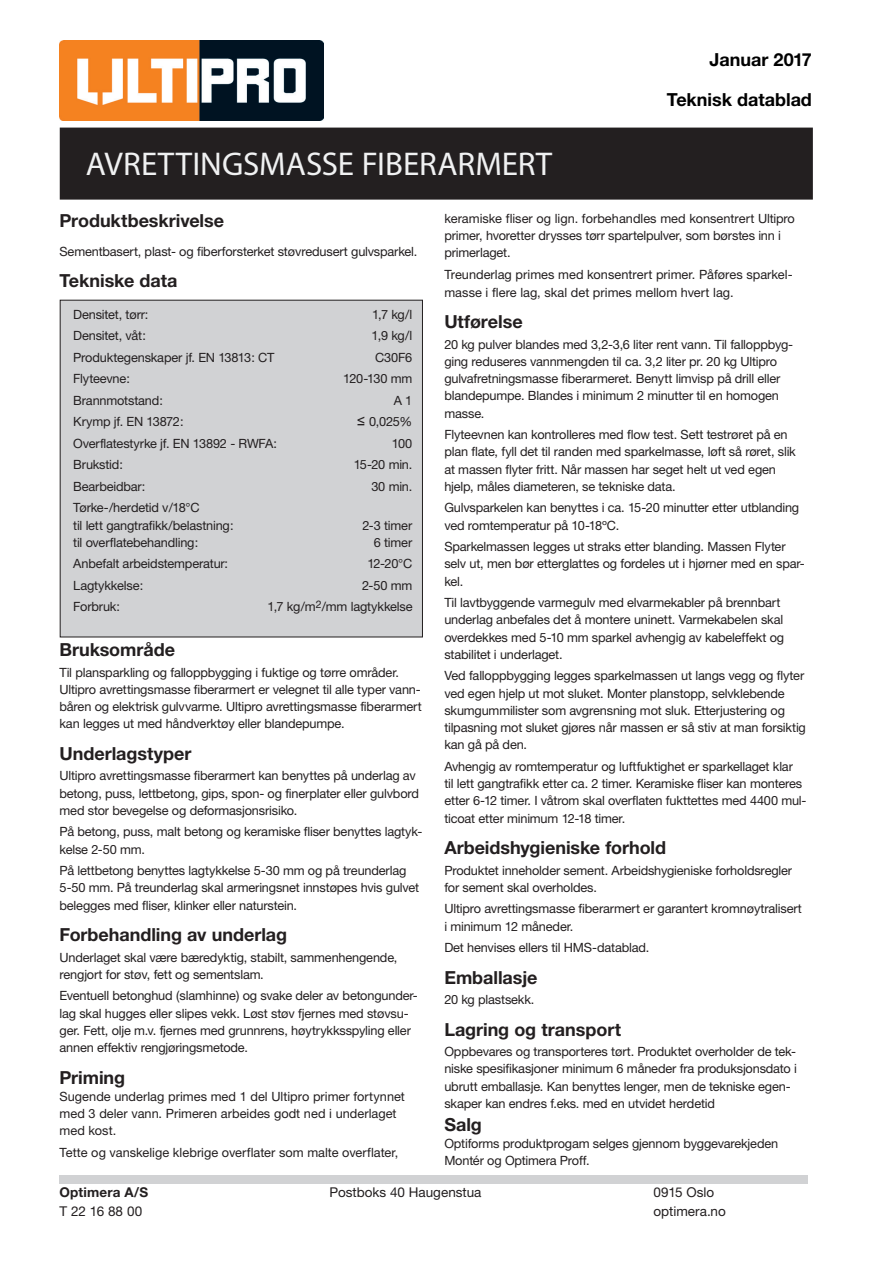
<style>
.page{position:relative;width:893px;height:1263px;background:#fff}
.page>*{position:absolute;margin:0;border:0;box-sizing:border-box;transform-origin:0 0}
.BRØD_OVERSKRIFT{font:33px "Myriad Pro";color:#f0f1f2}
.BRØD_OVERSKRIFT-2{font:700 18px "Helvetica Neue";letter-spacing:-.005em;color:#231f20}
.BRØD_OVERSKRIFT-3{font:700 18px "Helvetica Neue";letter-spacing:-.005em;color:#000}
.BRØD{font:700 18px "Helvetica Neue";color:#231f20}
.BRØD_OVERSKRIFT-4{font:13.5px "Helvetica Neue";color:#231f20}
.BRØD_OVERSKRIFT-5{font:700 13.5px "Helvetica Neue";letter-spacing:.01em;color:#231f20}
.BRØD-2{font:12.75px/17.2px "Helvetica Neue";letter-spacing:-.015em;color:#231f20}
.BRØD_OVERSKRIFT-6{font:12.75px "Helvetica Neue";letter-spacing:-.01em;color:#231f20}
.s1{font-family:"Arial";font-size:14.25px}
</style>
<div class="page">
<div style="left:60px;top:300px;width:362px;height:337px;background:#d1d2d4"></div>
<div style="left:60px;top:300px;width:363px;height:337px;border:1px solid #231f20"></div>
<div style="left:61px;top:128px;width:751px;height:71px;background:#231f20"></div>
<div style="left:60px;top:128px;width:753px;height:72px;border:2px solid #231f20"></div>
<div style="left:60px;top:1175px;width:748px;height:8px;background:#d1d2d4"></div>
<img style="left:60px;top:40px;width:263px;height:80px">
<p class="BRØD_OVERSKRIFT" style="left:86px;top:143px;width:468px">AVRETTINGSMASSE FIBERARMERT</p>
<p class="BRØD_OVERSKRIFT-3" style="left:710px;top:48px;width:104px">Januar 2017</p>
<p class="BRØD_OVERSKRIFT-3" style="left:667px;top:88px;width:146px">Teknisk datablad</p>
<p class="BRØD_OVERSKRIFT-2" style="left:60px;top:209px;width:166px">Produktbeskrivelse</p>
<p class="BRØD_OVERSKRIFT-6" style="left:60px;top:243px;width:359px">Sementbasert, plast- og fiberforsterket støvredusert gulvsparkel.</p>
<p class="BRØD_OVERSKRIFT-2" style="left:60px;top:270px;width:120px">Tekniske data</p>
<p class="BRØD-2" style="left:73px;top:305px;width:77px">Densitet, tørr:</p>
<p class="BRØD-2" style="left:372px;top:305px;width:42px">1,7 kg/l</p>
<p class="BRØD-2" style="left:73px;top:327px;width:74px">Densitet, våt:</p>
<p class="BRØD-2" style="left:372px;top:327px;width:42px">1,9 kg/l</p>
<p class="BRØD-2" style="left:73px;top:348px;width:203px">Produktegenskaper jf. EN 13813: CT</p>
<p class="BRØD-2" style="left:375px;top:348px;width:39px">C30F6</p>
<p class="BRØD-2" style="left:73px;top:370px;width:58px">Flyteevne:</p>
<p class="BRØD-2" style="left:343px;top:370px;width:71px">120-130 mm</p>
<p class="BRØD-2" style="left:73px;top:391px;width:91px">Brannmotstand:</p>
<p class="BRØD-2" style="left:394px;top:391px;width:20px">A 1</p>
<p class="BRØD-2" style="left:73px;top:413px;width:112px">Krymp jf. EN 13872:</p>
<p class="BRØD-2" style="left:357px;top:413px;width:57px"><span class="s1">≤</span> 0,025%</p>
<p class="BRØD-2" style="left:73px;top:435px;width:205px">Overflatestyrke jf. EN 13892 - RWFA:</p>
<p class="BRØD-2" style="left:392px;top:435px;width:22px">100</p>
<p class="BRØD-2" style="left:73px;top:456px;width:51px">Brukstid:</p>
<p class="BRØD-2" style="left:354px;top:456px;width:60px">15-20 min.</p>
<p class="BRØD-2" style="left:73px;top:478px;width:73px">Bearbeidbar:</p>
<p class="BRØD-2" style="left:371px;top:478px;width:42px">30 min.</p>
<p class="BRØD-2" style="left:73px;top:499px;width:162px">Tørke-/herdetid v/18°C<br>til lett gangtrafikk/belastning:</p>
<p class="BRØD-2" style="left:362px;top:516px;width:51px">2-3 timer</p>
<p class="BRØD-2" style="left:73px;top:534px;width:127px">til overflatebehandling:</p>
<p class="BRØD-2" style="left:374px;top:534px;width:40px">6 timer</p>
<p class="BRØD-2" style="left:73px;top:555px;width:156px">Anbefalt arbeidstemperatur:</p>
<p class="BRØD-2" style="left:367px;top:555px;width:46px">12-20°C</p>
<p class="BRØD-2" style="left:73px;top:577px;width:71px">Lagtykkelse:</p>
<p class="BRØD-2" style="left:362px;top:577px;width:52px">2-50 mm</p>
<p class="BRØD-2" style="left:73px;top:598px;width:48px">Forbruk:</p>
<p class="BRØD-2" style="left:268px;top:598px;width:146px">1,7 kg/m<sup>2</sup>/mm lagtykkelse</p>
<p class="BRØD_OVERSKRIFT-2" style="left:60px;top:639px;width:117px">Bruksområde</p>
<p class="BRØD-2" style="left:60px;top:663px;width:364px">Til plansparkling og falloppbygging i fuktige og tørre områder.<br>Ultipro avrettingsmasse fiberarmert er velegnet til alle typer vann&shy;båren og elektrisk gulvvarme. Ultipro avrettingsmasse fiberarmert kan legges ut med håndverktøy eller blandepumpe.</p>
<p class="BRØD_OVERSKRIFT-2" style="left:60px;top:742px;width:133px">Underlagstyper</p>
<p class="BRØD-2" style="left:60px;top:767px;width:361px">Ultipro avrettingsmasse fiberarmert kan benyttes på underlag av betong, puss, lettbetong, gips, spon- og finerplater eller gulvbord med stor bevegelse og deformasjonsrisiko.</p>
<p class="BRØD-2" style="left:60px;top:823px;width:364px">På betong, puss, malt betong og keramiske fliser benyttes lagtyk&shy;kelse 2-50 mm.</p>
<p class="BRØD-2" style="left:60px;top:862px;width:361px">På lettbetong benyttes lagtykkelse 5-30 mm og på treunderlag<br>5-50 mm. På treunderlag skal armeringsnet innstøpes hvis gulvet belegges med fliser, klinker eller naturstein.</p>
<p class="BRØD_OVERSKRIFT-2" style="left:60px;top:923px;width:229px">Forbehandling av underlag</p>
<p class="BRØD-2" style="left:60px;top:948px;width:339px">Underlaget skal være bæredyktig, stabilt, sammenhengende, rengjort for støv, fett og sementslam.</p>
<p class="BRØD-2" style="left:60px;top:987px;width:360px">Eventuell betonghud (slamhinne) og svake deler av betongunder&shy;lag skal hugges eller slipes vekk. Løst støv fjernes med støvsu&shy;ger. Fett, olje m.v. fjernes med grunnrens, høytrykksspyling eller annen effektiv rengjøringsmetode.</p>
<p class="BRØD_OVERSKRIFT-2" style="left:60px;top:1066px;width:67px">Priming</p>
<p class="BRØD-2" style="left:60px;top:1087px;width:347px">Sugende underlag primes med 1 del Ultipro primer fortynnet med 3 deler vann. Primeren arbeides godt ned i underlaget med kost.</p>
<p class="BRØD-2" style="left:60px;top:1143px;width:340px">Tette og vanskelige klebrige overflater som malte overflater,</p>
<p class="BRØD-2" style="left:444px;top:209px;width:352px">keramiske fliser og lign. forbehandles med konsentrert Ultipro primer, hvoretter drysses tørr spartelpulver, som børstes inn i primerlaget.</p>
<p class="BRØD-2" style="left:444px;top:265px;width:350px;line-height:18px">Treunderlag primes med konsentrert primer. Påføres sparkel&shy;masse i flere lag, skal det primes mellom hvert lag.</p>
<p class="BRØD_OVERSKRIFT-2" style="left:444px;top:311px;width:80px">Utførelse</p>
<p class="BRØD-2" style="left:444px;top:335px;width:350px">20 kg pulver blandes med 3,2-3,6 liter rent vann. Til falloppbyg&shy;ging reduseres vannmengden til ca. 3,2 liter pr. 20 kg Ultipro gulvafretningsmasse fiberarmeret. Benytt limvisp på drill eller blandepumpe. Blandes i minimum 2 minutter til en homogen masse.</p>
<p class="BRØD-2" style="left:444px;top:426px;width:353px">Flyteevnen kan kontrolleres med flow test. Sett testrøret på en plan flate, fyll det til randen med sparkelmasse, løft så røret, slik at massen flyter fritt. Når massen har seget helt ut ved egen hjelp, måles diameteren, se tekniske data.</p>
<p class="BRØD-2" style="left:444px;top:499px;width:356px">Gulvsparkelen kan benyttes i ca. 15-20 minutter etter utblanding ved romtemperatur på 10-18ºC.</p>
<p class="BRØD-2" style="left:444px;top:538px;width:362px">Sparkelmassen legges ut straks etter blanding. Massen Flyter selv ut, men bør etterglattes og fordeles ut i hjørner med en spar&shy;kel.</p>
<p class="BRØD-2" style="left:444px;top:594px;width:341px">Til lavtbyggende varmegulv med elvarmekabler på brennbart underlag anbefales det å montere uninett. Varmekabelen skal overdekkes med 5-10 mm sparkel avhengig av kabeleffekt og stabilitet i underlaget.</p>
<p class="BRØD-2" style="left:444px;top:667px;width:363px">Ved falloppbygging legges sparkelmassen ut langs vegg og flyter ved egen hjelp ut mot sluket. Monter planstopp, selvklebende skumgummilister som avgrensning mot sluk. Etterjustering og tilpasning mot sluket gjøres når massen er så stiv at man forsiktig kan gå på den.</p>
<p class="BRØD-2" style="left:444px;top:758px;width:364px">Avhengig av romtemperatur og luftfuktighet er sparkellaget klar<br>til lett gangtrafikk etter ca. 2 timer. Keramiske fliser kan monteres etter 6-12 timer. I våtrom skal overflaten fukttettes med 4400 mul&shy;ticoat etter minimum 12-18 timer.</p>
<p class="BRØD_OVERSKRIFT-2" style="left:444px;top:837px;width:223px">Arbeidshygieniske forhold</p>
<p class="BRØD-2" style="left:444px;top:861px;width:349px">Produktet inneholder sement. Arbeidshygieniske forholdsregler for sement skal overholdes.</p>
<p class="BRØD-2" style="left:444px;top:900px;width:359px">Ultipro avrettingsmasse fiberarmert er garantert kromnøytralisert i minimum 12 måneder.</p>
<p class="BRØD-2" style="left:444px;top:939px;width:206px">Det henvises ellers til HMS-datablad.</p>
<p class="BRØD_OVERSKRIFT-2" style="left:444px;top:966px;width:95px">Emballasje</p>
<p class="BRØD-2" style="left:444px;top:991px;width:92px">20 kg plastsekk.</p>
<p class="BRØD_OVERSKRIFT-2" style="left:444px;top:1018px;width:178px">Lagring og transport</p>
<p class="BRØD-2" style="left:444px;top:1043px;width:354px;text-align:justify">Oppbevares og transporteres tørt. Produktet overholder de tek&shy;niske spesifikasjoner minimum 6 måneder fra produksjonsdato i ubrutt emballasje. Kan benyttes lenger, men de tekniske egen-</p>
<p class="BRØD-2" style="left:444px;top:1094px;width:272px">skaper kan endres f.eks. med en utvidet herdetid</p>
<p class="BRØD" style="left:444px;top:1113px;width:39px">Salg</p>
<p class="BRØD-2" style="left:444px;top:1135px;width:335px">Optiforms produktprogam selges gjennom byggevarekjeden<br>Montér og Optimera Proff.</p>
<p class="BRØD_OVERSKRIFT-5" style="left:60px;top:1184px;width:90px">Optimera A/S</p>
<p class="BRØD_OVERSKRIFT-4" style="left:330px;top:1184px;width:153px">Postboks 40 Haugenstua</p>
<p class="BRØD_OVERSKRIFT-4" style="left:654px;top:1184px;width:62px">0915 Oslo</p>
<p class="BRØD_OVERSKRIFT-4" style="left:60px;top:1203px;width:84px">T 22 16 88 00</p>
<p class="BRØD_OVERSKRIFT-4" style="left:654px;top:1203px;width:74px">optimera.no</p>
</div>
